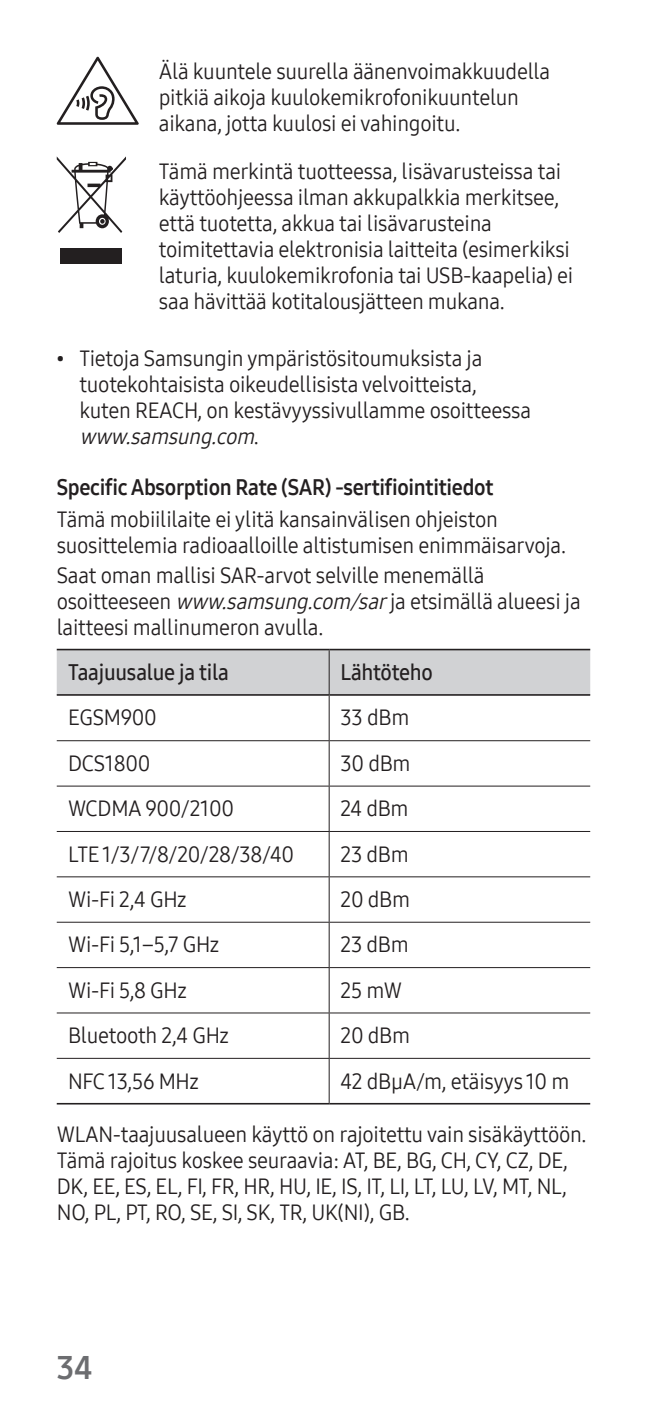
<style>
.page{position:relative;width:647px;height:1418px;background:#fff}
.page>*{position:absolute;margin:0;border:0;box-sizing:border-box;transform-origin:0 0}
.t1{font:32px "Samsung One 700";color:#6c6d70}
.t2{font:22px/26px "Samsung One 400";letter-spacing:-.015em;color:#231f20;scale:.95 1}
.t3{font:22px "Samsung One 700";letter-spacing:-.015em;color:#231f20;scale:.95 1}
.t4{font:22px "Samsung One 600";letter-spacing:-.015em;color:#231f20;scale:.95 1}
.s1{font-size:16px}
.s2{font-style:italic}
</style>
<div class="page">
<svg style="left:57px;top:57px;width:82px;height:68px"></svg>
<div style="left:60px;top:248px;width:61px;height:15px;background:#231f20"></div>
<svg style="left:57px;top:156px;width:69px;height:77px"></svg>
<div style="left:57px;top:650px;width:533px;height:44px;background:#d1d2d4"></div>
<hr style="left:57px;top:785px;width:272px;height:1px;background:#231f20">
<hr style="left:57px;top:830px;width:272px;height:2px;background:#231f20">
<hr style="left:57px;top:876px;width:272px;height:1px;background:#231f20">
<hr style="left:57px;top:921px;width:272px;height:1px;background:#231f20">
<hr style="left:57px;top:966px;width:272px;height:2px;background:#231f20">
<hr style="left:57px;top:1012px;width:272px;height:1px;background:#231f20">
<hr style="left:57px;top:1057px;width:272px;height:2px;background:#231f20">
<hr style="left:57px;top:1102px;width:272px;height:2px;background:#231f20">
<hr style="left:329px;top:740px;width:261px;height:1px;background:#231f20">
<hr style="left:329px;top:785px;width:261px;height:1px;background:#231f20">
<hr style="left:329px;top:830px;width:261px;height:2px;background:#231f20">
<hr style="left:329px;top:876px;width:261px;height:1px;background:#231f20">
<hr style="left:329px;top:921px;width:261px;height:1px;background:#231f20">
<hr style="left:329px;top:966px;width:261px;height:2px;background:#231f20">
<hr style="left:329px;top:1012px;width:261px;height:1px;background:#231f20">
<hr style="left:329px;top:1057px;width:261px;height:2px;background:#231f20">
<hr style="left:329px;top:1102px;width:261px;height:2px;background:#231f20">
<hr style="left:329px;top:648px;width:261px;height:2px;background:#231f20">
<hr style="left:329px;top:694px;width:261px;height:1px;background:#231f20">
<hr style="left:328px;top:741px;width:1px;height:44px;background:#231f20">
<hr style="left:328px;top:786px;width:1px;height:45px;background:#231f20">
<hr style="left:328px;top:831px;width:1px;height:45px;background:#231f20">
<hr style="left:328px;top:877px;width:1px;height:44px;background:#231f20">
<hr style="left:328px;top:922px;width:1px;height:45px;background:#231f20">
<hr style="left:328px;top:968px;width:1px;height:44px;background:#231f20">
<hr style="left:328px;top:1013px;width:1px;height:44px;background:#231f20">
<hr style="left:328px;top:1058px;width:1px;height:44px;background:#231f20">
<hr style="left:57px;top:648px;width:272px;height:2px;background:#231f20">
<hr style="left:57px;top:694px;width:272px;height:1px;background:#231f20">
<hr style="left:328px;top:650px;width:1px;height:44px;background:#231f20">
<hr style="left:328px;top:695px;width:1px;height:45px;background:#231f20">
<hr style="left:57px;top:740px;width:272px;height:1px;background:#231f20">
<p class="t2" style="left:159px;top:58px;width:413px">Älä kuuntele suurella äänenvoimakkuudella pitkiä aikoja kuulokemikrofonikuuntelun aikana, jotta kuulosi ei vahingoitu.</p>
<p class="t2" style="left:159px;top:158px;width:437px">Tämä merkintä tuotteessa, lisävarusteissa tai käyttöohjeessa ilman akkupalkkia merkitsee, että tuotetta, akkua tai lisävarusteina toimitettavia elektronisia laitteita (esimerkiksi laturia, kuulokemikrofonia tai USB-kaapelia) ei saa hävittää kotitalousjätteen mukana.</p>
<p class="t2" style="left:79px;top:345px;width:477px;text-indent:-23px"><span class="s1">•</span> Tietoja Samsungin ympäristösitoumuksista ja tuotekohtaisista oikeudellisista velvoitteista, kuten REACH, on kestävyyssivullamme osoitteessa <span class="s2">www.samsung.com</span>.</p>
<p class="t3" style="left:57px;top:472px;width:461px">Specific Absorption Rate (SAR) -sertifiointitiedot</p>
<p class="t2" style="left:57px;top:505px;width:537px">Tämä mobiililaite ei ylitä kansainvälisen ohjeiston suosittelemia radioaalloille altistumisen enimmäisarvoja.</p>
<p class="t2" style="left:57px;top:562px;width:553px">Saat oman mallisi SAR-arvot selville menemällä osoitteeseen <span class="s2">www.samsung.com/sar</span>ja etsimällä alueesi ja laitteesi mallinumeron avulla.</p>
<p class="t4" style="left:68px;top:657px;width:171px">Taajuusalue ja tila</p>
<p class="t4" style="left:340px;top:657px;width:99px">Lähtöteho</p>
<p class="t2" style="left:68px;top:704px;width:95px">EGSM900</p>
<p class="t2" style="left:340px;top:704px;width:74px">33 dBm</p>
<p class="t2" style="left:68px;top:749px;width:88px">DCS1800</p>
<p class="t2" style="left:340px;top:749px;width:75px">30 dBm</p>
<p class="t2" style="left:68px;top:795px;width:176px">WCDMA 900/2100</p>
<p class="t2" style="left:340px;top:795px;width:73px">24 dBm</p>
<p class="t2" style="left:68px;top:840px;width:239px">LTE 1/3/7/8/20/28/38/40</p>
<p class="t2" style="left:340px;top:840px;width:73px">23 dBm</p>
<p class="t2" style="left:68px;top:886px;width:126px">Wi-Fi 2,4 GHz</p>
<p class="t2" style="left:340px;top:886px;width:75px">20 dBm</p>
<p class="t2" style="left:68px;top:931px;width:160px">Wi-Fi 5,1–5,7 GHz</p>
<p class="t2" style="left:340px;top:931px;width:73px">23 dBm</p>
<p class="t2" style="left:68px;top:976px;width:126px">Wi-Fi 5,8 GHz</p>
<p class="t2" style="left:340px;top:976px;width:66px">25 mW</p>
<p class="t2" style="left:68px;top:1022px;width:171px">Bluetooth 2,4 GHz</p>
<p class="t2" style="left:340px;top:1022px;width:75px">20 dBm</p>
<p class="t2" style="left:68px;top:1067px;width:139px">NFC 13,56 MHz</p>
<p class="t2" style="left:340px;top:1067px;width:242px">42 dBµA/m, etäisyys 10 m</p>
<p class="t2" style="left:57px;top:1120px;width:559px">WLAN-taajuusalueen käyttö on rajoitettu vain sisäkäyttöön.<br>Tämä rajoitus koskee seuraavia: AT, BE, BG, CH, CY, CZ, DE, DK, EE, ES, EL, FI, FR, HR, HU, IE, IS, IT, LI, LT, LU, LV, MT, NL, NO, PL, PT, RO, SE, SI, SK, TR, UK(NI), GB.</p>
<h1 class="t1" style="left:57px;top:1346px;width:37px">34</h1>
</div>
